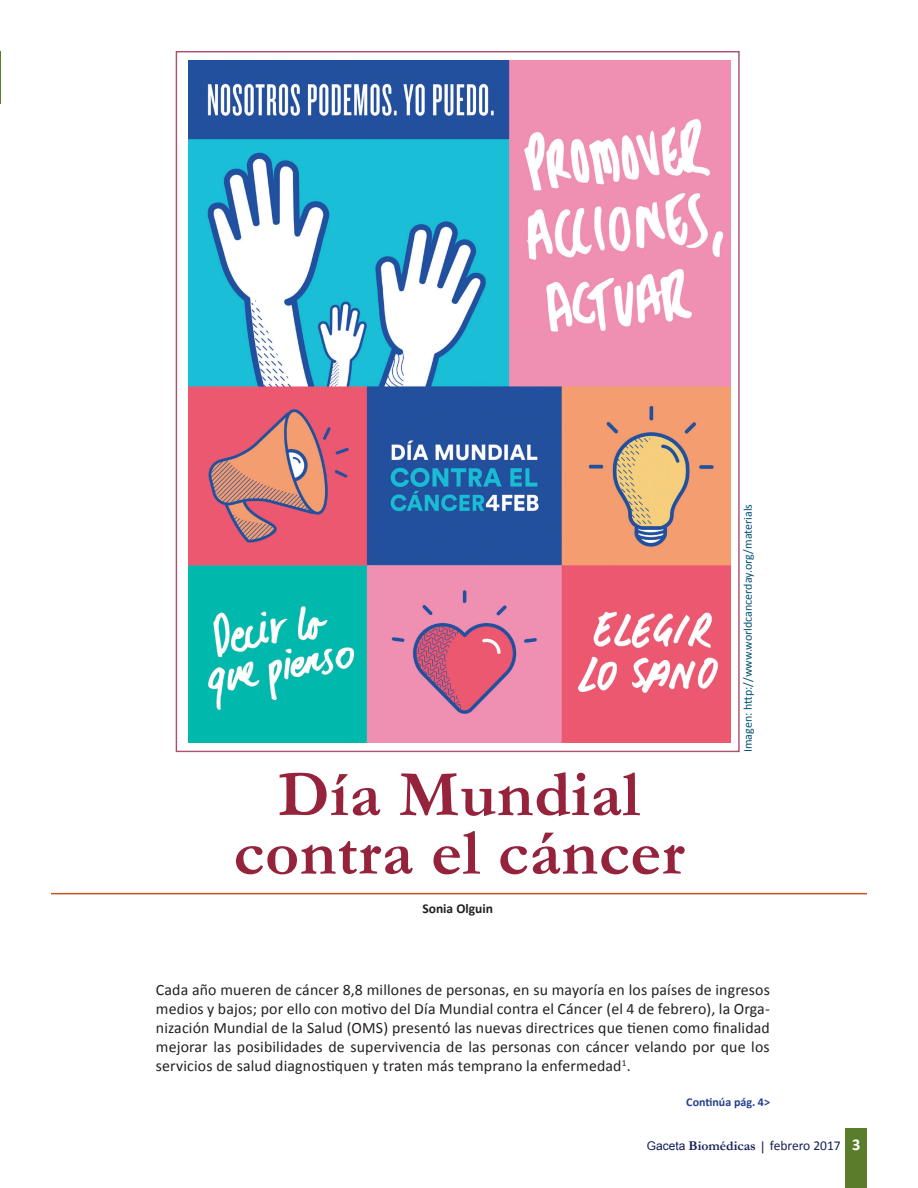
<style>
.page{position:relative;width:918px;height:1188px;background:#fff}
.page>*{position:absolute;margin:0;border:0;box-sizing:border-box;transform-origin:0 0}
.t1{font:700 66px/58.5px "Garamond";letter-spacing:.01em;color:#95233c;text-align:center}
.t2{font:15.9px/19px "Calibri";letter-spacing:.01em;color:#231f20;text-align:justify}
.t3{font:700 13.5px "Garamond";color:#151f58}
.t4{font:700 13.5px "Calibri";color:#231f20}
.t5{font:12px "Calibri";color:#005274}
.t6{font:700 12px "Calibri";color:#253f8e}
.s1{font-family:"Arial";font-weight:400;font-size:12px}
.s2{font-family:"Calibri";font-weight:400}
.s3{font-family:"Calibri";font-size:16.5px;color:#fff}
</style>
<div class="page">
<img style="left:188px;top:61px;width:543px;height:681px">
<hr style="left:0;top:51px;width:1px;height:53px;background:#597d2b">
<div style="left:846px;top:1129px;width:21px;height:59px;background:#597d2b"></div>
<hr style="left:51px;top:893px;width:816px;height:1px;background:#c8561a">
<svg style="left:394px;top:493px;width:70px;height:402px"></svg>
<svg style="left:229px;top:638px;width:191px;height:244px"></svg>
<svg style="left:428px;top:374px;width:265px;height:508px"></svg>
<h1 class="t1" style="left:233px;top:764px;width:453px">Día Mundial contra el cáncer</h1>
<p class="t4" style="left:422px;top:900px;width:72px">Sonia Olguin</p>
<p class="t5" style="left:740px;top:752px;width:250px;rotate:-90deg">Imagen: http://www.worldcancerday.org/materials</p>
<p class="t2" style="left:156px;top:980px;width:616px">Cada año mueren de cáncer 8,8 millones de personas, en su mayoría en los países de ingresos medios y bajos; por ello con motivo del Día Mundial contra el Cáncer (el 4 de febrero), la Orga&shy;nización Mundial de la Salud (OMS) presentó las nuevas directrices que tienen como finalidad mejorar las posibilidades de supervivencia de las personas con cáncer velando por que los servicios de salud diagnostiquen y traten más temprano la enfermedad<sup>1</sup>.</p>
<p class="t6" style="left:686px;top:1094px;width:85px">Continúa pág. 4&gt;</p>
<p class="t3" style="left:647px;top:1138px;width:215px"><span class="s1">Gaceta</span> Biomédicas | <span class="s2">febrero 2017</span> <span class="s3">3</span></p>
</div>
